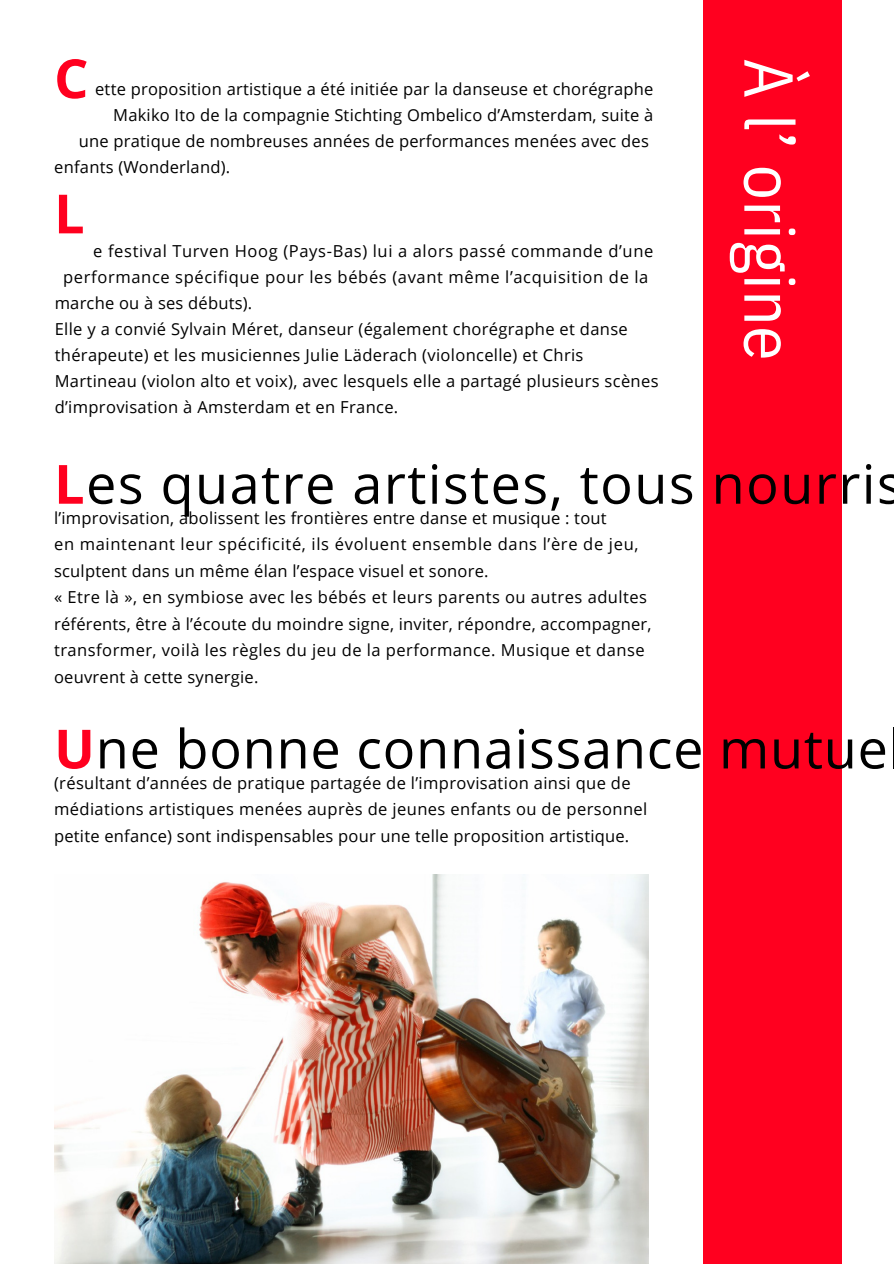
<style>
.page{position:relative;width:894px;height:1264px;background:#fff}
.page>*{position:absolute;margin:0;border:0;box-sizing:border-box;transform-origin:0 0}
.t1{font:69px "IBM Plex Sans Cond";letter-spacing:.01em;color:#fff}
.t2{font:54px "Open Sans";letter-spacing:.025em;color:#000}
.t3{font:700 54px "Open Sans";color:#ff001f}
.t4{font:16.5px/26px "Open Sans";letter-spacing:.02em;color:#000}
.t5{font:16.5px/26px "Open Sans";letter-spacing:.04em;color:#000;text-align:right}
.s1{font-weight:700;color:#ff001f}
</style>
<div class="page">
<div style="left:703px;top:0;width:138px;height:1263px;background:#ff001f"></div>
<img style="left:54px;top:875px;width:594px;height:388px">
<p class="t3" style="left:54px;top:40px;width:36px">C</p>
<p class="t4" style="left:79px;top:76px;width:576px;text-align:right">ette proposition artistique a été initiée par la danseuse et chorégraphe<br>Makiko Ito de la compagnie Stichting Ombelico d’Amsterdam, suite à<br>une pratique de nombreuses années de performances menées avec des</p>
<p class="t4" style="left:54px;top:153px;width:177px">enfants (Wonderland).</p>
<p class="t3" style="left:54px;top:176px;width:32px">L</p>
<p class="t5" style="left:63px;top:238px;width:591px">e festival Turven Hoog (Pays-Bas) lui a alors passé commande d’une performance spécifique pour les bébés (avant même l’acquisition de la</p>
<p class="t4" style="left:55px;top:290px;width:199px">marche ou à ses débuts).</p>
<p class="t4" style="left:55px;top:316px;width:605px">Elle y a convié Sylvain Méret, danseur (également chorégraphe et danse thérapeute) et les musiciennes Julie Läderach (violoncelle) et Chris Martineau (violon alto et voix), avec lesquels elle a partagé plusieurs scènes d’improvisation à Amsterdam et en France.</p>
<p class="t1" style="left:814px;top:58px;width:304px;rotate:90deg">À l’ origine</p>
<p class="t2" style="left:54px;top:446px;width:849px"><span class="s1">L</span>es quatre artistes, tous nourris</p>
<p class="t4" style="left:54px;top:504px;width:554px">l’improvisation, abolissent les frontières entre danse et musique : tout</p>
<p class="t5" style="left:54px;top:530px;width:585px">en maintenant leur spécificité, ils évoluent ensemble dans l’ère de jeu,</p>
<p class="t4" style="left:54px;top:557px;width:436px">sculptent dans un même élan l’espace visuel et sonore.</p>
<p class="t4" style="left:54px;top:583px;width:594px">« Etre là », en symbiose avec les bébés et leurs parents ou autres adultes</p>
<p class="t4" style="left:54px;top:610px;width:599px">référents, être à l’écoute du moindre signe, inviter, répondre, accompagner,</p>
<p class="t4" style="left:54px;top:636px;width:592px">transformer, voilà les règles du jeu de la performance. Musique et danse</p>
<p class="t4" style="left:54px;top:663px;width:206px">oeuvrent à cette synergie.</p>
<p class="t2" style="left:54px;top:710px;width:835px"><span class="s1">U</span>ne bonne connaissance mutue</p>
<p class="t4" style="left:54px;top:769px;width:578px">(résultant d’années de pratique partagée de l’improvisation ainsi que de</p>
<p class="t4" style="left:54px;top:795px;width:594px">médiations artistiques menées auprès de jeunes enfants ou de personnel</p>
<p class="t4" style="left:54px;top:822px;width:576px">petite enfance) sont indispensables pour une telle proposition artistique.</p>
</div>
